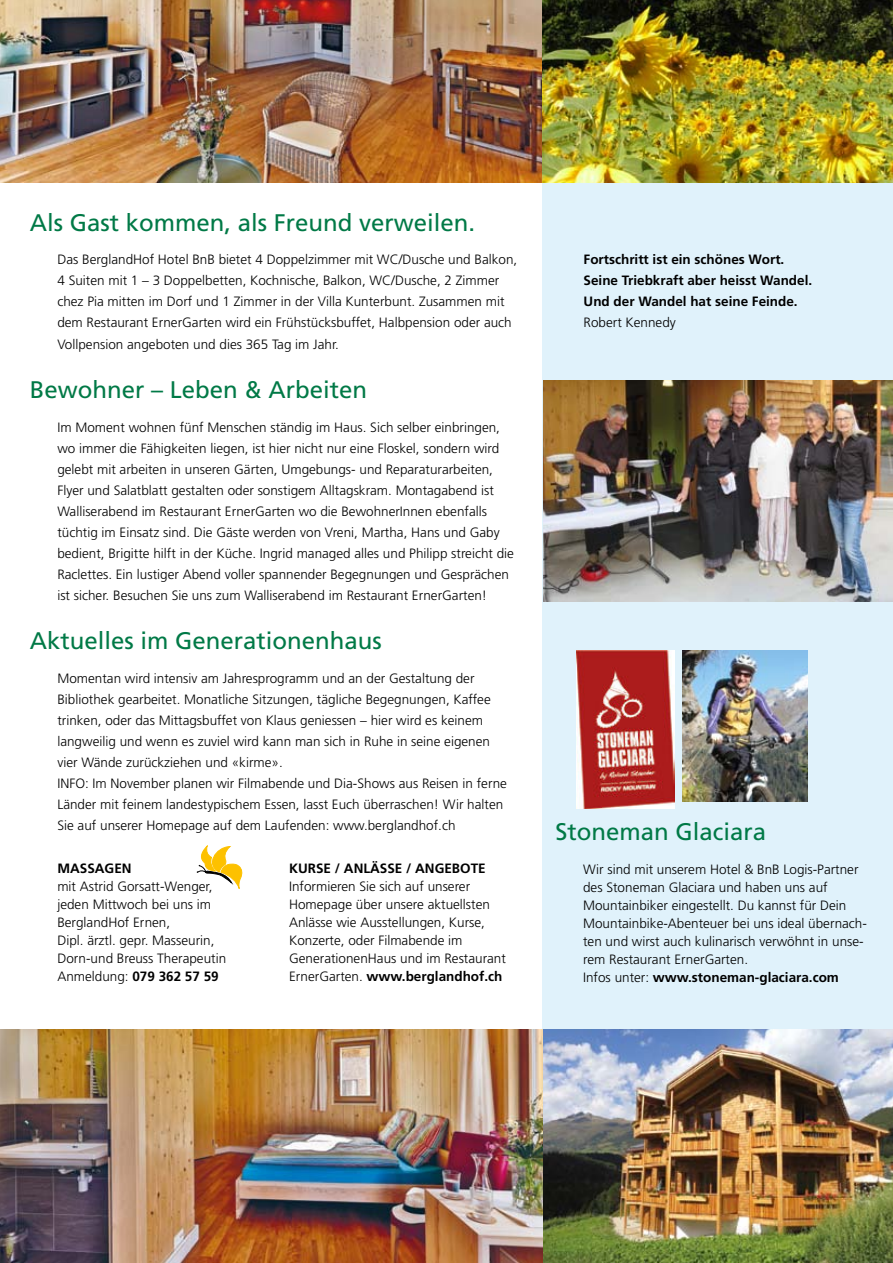
<style>
.page{position:relative;width:893px;height:1263px;background:#fff}
.page>*{position:absolute;margin:0;border:0;box-sizing:border-box;transform-origin:0 0}
.t1{font:24px "Frutiger LT Std";color:#007946}
.t2{font:300 13.5px/18px "Frutiger LT Std";color:#000}
.t3{font:700 13.5px/21px "Frutiger LT Std";color:#000}
.s1{font-weight:700}
</style>
<div class="page">
<div style="left:542px;top:168px;width:351px;height:871px;background:#e0f2fb"></div>
<img style="left:0;top:0;width:542px;height:183px">
<img style="left:542px;top:0;width:351px;height:183px">
<img style="left:1px;top:1029px;width:892px;height:234px">
<img style="left:0;top:1029px;width:1px;height:234px">
<img style="left:682px;top:650px;width:126px;height:151px">
<img style="left:577px;top:650px;width:97px;height:159px">
<img style="left:544px;top:380px;width:349px;height:221px">
<svg style="left:197px;top:845px;width:45px;height:43px"></svg>
<h1 class="t1" style="left:30px;top:212px;width:447px">Als Gast kommen, als Freund verweilen.</h1>
<p class="t2" style="left:57px;top:250px;width:461px;line-height:21.1px">Das BerglandHof Hotel BnB bietet 4 Doppelzimmer mit WC/Dusche und Balkon, 4 Suiten mit 1 – 3 Doppelbetten, Kochnische, Balkon, WC/Dusche, 2 Zimmer chez Pia mitten im Dorf und 1 Zimmer in der Villa Kunterbunt. Zusammen mit dem Restaurant ErnerGarten wird ein Frühstücksbuffet, Halbpension oder auch Vollpension angeboten und dies 365 Tag im Jahr.</p>
<h1 class="t1" style="left:30px;top:380px;width:339px">Bewohner – Leben &amp; Arbeiten</h1>
<p class="t2" style="left:57px;top:417px;width:458px;line-height:21.1px">Im Moment wohnen fünf Menschen ständig im Haus. Sich selber einbringen, wo immer die Fähigkeiten liegen, ist hier nicht nur eine Floskel, sondern wird gelebt mit arbeiten in unseren Gärten, Umgebungs- und Reparaturarbeiten, Flyer und Salatblatt gestalten oder sonstigem Alltagskram. Montagabend ist Walliserabend im Restaurant ErnerGarten wo die BewohnerInnen ebenfalls tüchtig im Einsatz sind. Die Gäste werden von Vreni, Martha, Hans und Gaby bedient, Brigitte hilft in der Küche. Ingrid managed alles und Philipp streicht die Raclettes. Ein lustiger Abend voller spannender Begegnungen und Gesprächen ist sicher. Besuchen Sie uns zum Walliserabend im Restaurant ErnerGarten!</p>
<h1 class="t1" style="left:30px;top:631px;width:354px">Aktuelles im Generationenhaus</h1>
<p class="t2" style="left:57px;top:669px;width:451px;line-height:21px">Momentan wird intensiv am Jahresprogramm und an der Gestaltung der Bibliothek gearbeitet. Monatliche Sitzungen, tägliche Begegnungen, Kaffee trinken, oder das Mittagsbuffet von Klaus geniessen – hier wird es keinem langweilig und wenn es zuviel wird kann man sich in Ruhe in seine eigenen vier Wände zurückziehen und «kirme».<br>INFO: Im November planen wir Filmabende und Dia-Shows aus Reisen in ferne Länder mit feinem landestypischem Essen, lasst Euch überraschen! Wir halten Sie auf unserer Homepage auf dem Laufenden: www.berglandhof.ch</p>
<p class="t3" style="left:57px;top:858px;width:76px">MASSAGEN</p>
<p class="t2" style="left:57px;top:879px;width:170px">mit Astrid Gorsatt-Wenger, jeden Mittwoch bei uns im<br>BerglandHof Ernen,<br>Dipl. ärztl. gepr. Masseurin,<br>Dorn-und Breuss Therapeutin<br>Anmeldung: <span class="s1">079 362 57 59</span></p>
<p class="t3" style="left:289px;top:858px;width:198px">KURSE / ANLÄSSE / ANGEBOTE</p>
<p class="t2" style="left:289px;top:879px;width:218px">Informieren Sie sich auf unserer Homepage über unsere aktuellsten Anlässe wie Ausstellungen, Kurse, Konzerte, oder Filmabende im GenerationenHaus und im Restaurant ErnerGarten. <span class="s1">www.berglandhof.ch</span></p>
<p class="t3" style="left:584px;top:249px;width:230px">Fortschritt ist ein schönes Wort.<br>Seine Triebkraft aber heisst Wandel.<br>Und der Wandel hat seine Feinde.</p>
<p class="t2" style="left:584px;top:314px;width:94px">Robert Kennedy</p>
<h1 class="t1" style="left:555px;top:821px;width:212px">Stoneman Glaciara</h1>
<p class="t2" style="left:583px;top:861px;width:285px">Wir sind mit unserem Hotel &amp; BnB Logis-Partner des Stoneman Glaciara und haben uns auf Mountainbiker eingestellt. Du kannst für Dein Mountainbike-Abenteuer bei uns ideal übernach&shy;ten und wirst auch kulinarisch verwöhnt in unse&shy;rem Restaurant ErnerGarten.<br>Infos unter: <span class="s1">www.stoneman-glaciara.com</span></p>
</div>
